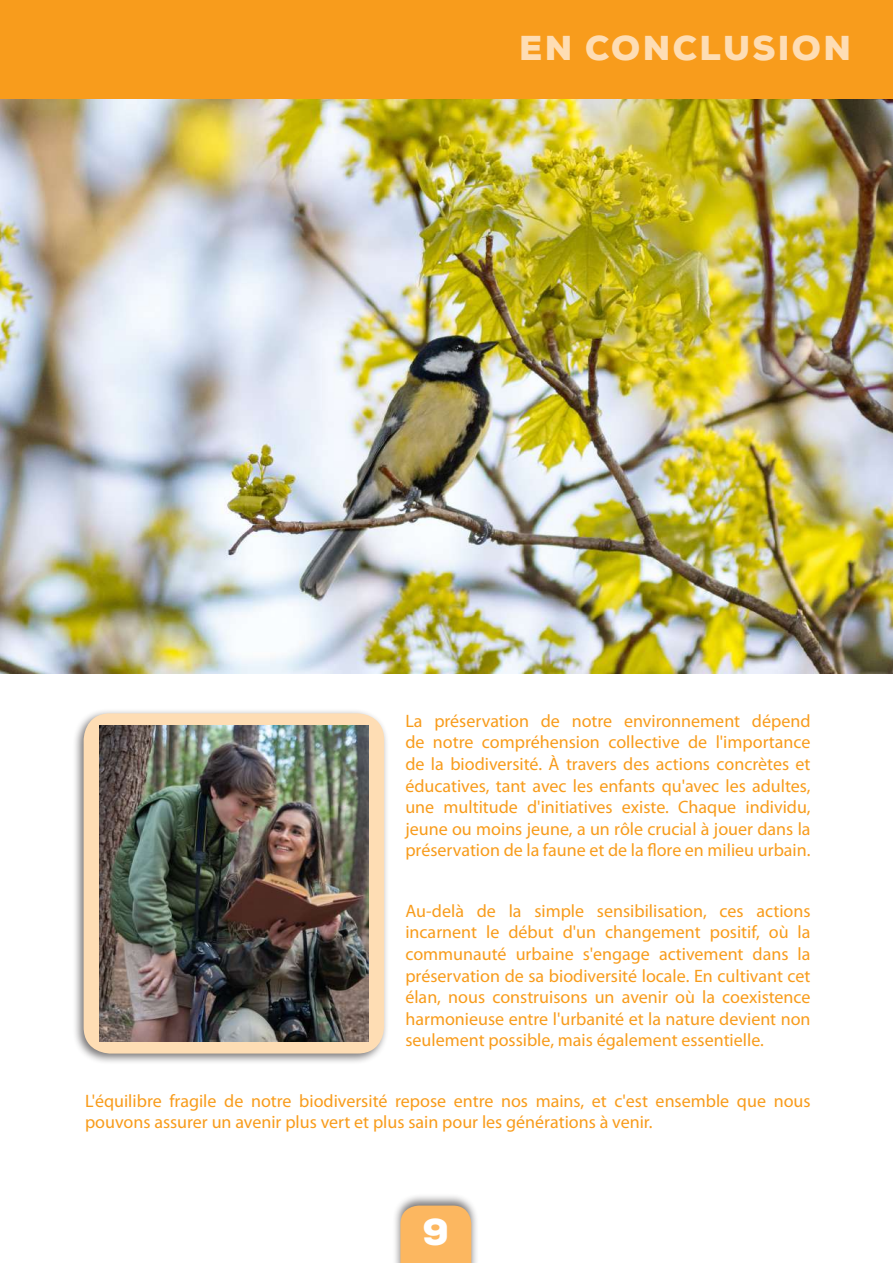
<style>
.page{position:relative;width:893px;height:1263px;background:#fff}
.page>*{position:absolute;margin:0;border:0;box-sizing:border-box;transform-origin:0 0}
.t1{font:900 37.5px "Nexa";color:#fff}
.t2{font:900 34.5px "Nexa";letter-spacing:.07em;color:#feddb4}
.t3{font:18px/21.6px "Myriad Pro";color:#f89c1c;text-align:justify}
</style>
<div class="page">
<img style="left:0;top:99px;width:893px;height:575px">
<div style="left:392px;top:1193px;width:88px;height:70px;background:#231f20;opacity:.6"></div>
<div style="left:400px;top:1205px;width:71px;height:58px;background:#fcb760"></div>
<div style="left:0;top:0;width:893px;height:99px;background:#f89c1c"></div>
<div style="left:72px;top:708px;width:317px;height:356px;background:#231f20;opacity:.6"></div>
<div style="left:84px;top:713px;width:300px;height:340px;background:#feddb4;border-radius:26px"></div>
<img style="left:99px;top:725px;width:269px;height:316px">
<h2 class="t2" style="left:519px;top:26px;width:333px">EN CONCLUSION</h2>
<p class="t3" style="left:405px;top:710px;width:407px">La préservation de notre environnement dépend de notre compréhension collective de l'importance de la biodiversité. À travers des actions concrètes et éducatives, tant avec les enfants qu'avec les adultes, une multitude d'initiatives existe. Chaque individu, jeune ou moins jeune, a un rôle crucial à jouer dans la préservation de la faune et de la flore en milieu urbain.</p>
<p class="t3" style="left:405px;top:899px;width:407px">Au-delà de la simple sensibilisation, ces actions incarnent le début d'un changement positif, où la communauté urbaine s'engage activement dans la préservation de sa biodiversité locale. En cultivant cet élan, nous construisons un avenir où la coexistence harmonieuse entre l'urbanité et la nature devient non seulement possible, mais également essentielle.</p>
<p class="t3" style="left:85px;top:1089px;width:727px">L'équilibre fragile de notre biodiversité repose entre nos mains, et c'est ensemble que nous pouvons assurer un avenir plus vert et plus sain pour les générations à venir.</p>
<h1 class="t1" style="left:423px;top:1208px;width:28px">9</h1>
</div>
